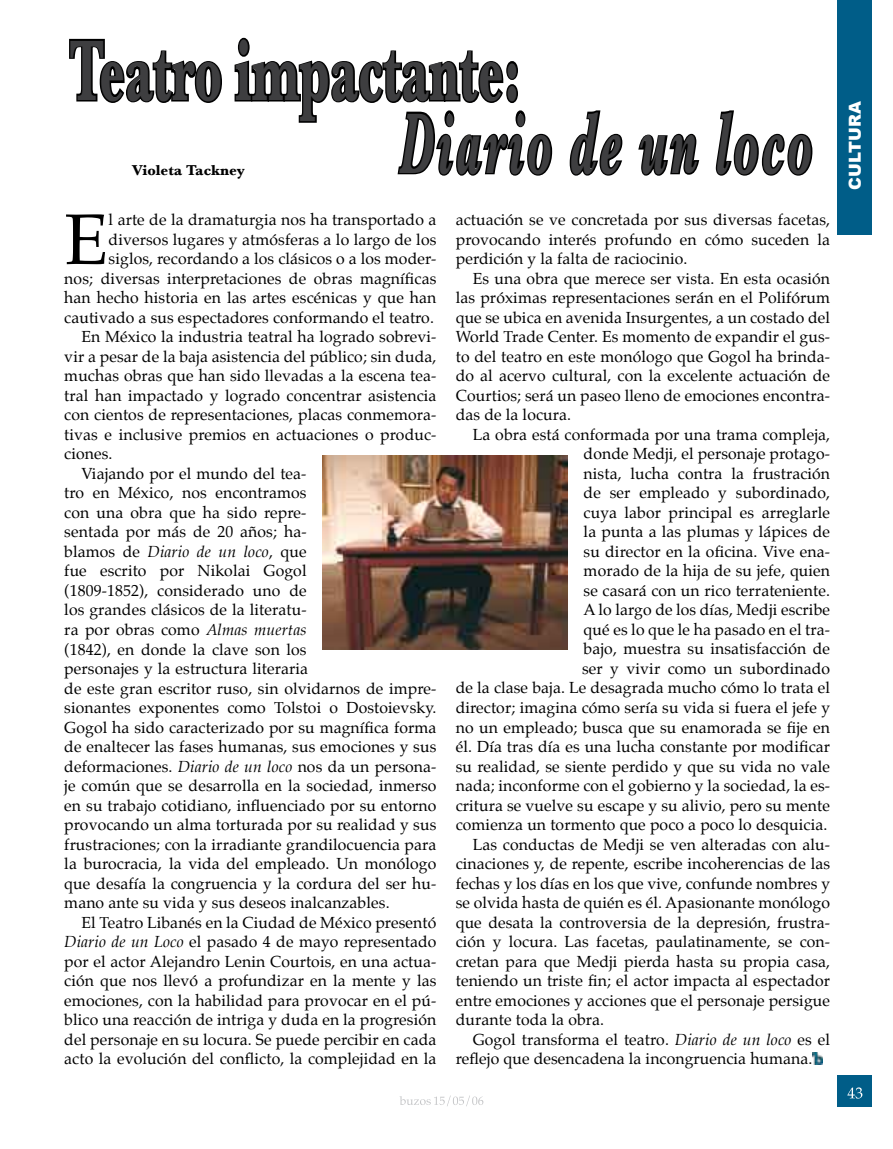
<style>
.page{position:relative;width:893px;height:1149px;background:#fff}
.page>*{position:absolute;margin:0;border:0;box-sizing:border-box;transform-origin:0 0}
.t1{font:700 90px "Baskerville";letter-spacing:.005em;color:#3e3e40;scale:.55 1}
.t2{font:italic 700 90px "Baskerville";letter-spacing:.075em;color:#3e3e40;scale:.5 1}
.t3{font:71.7px "Palatino";color:#000}
.t4{font:900 16.5px "Arial";color:#fff}
.t5{font:15.75px/19.5px "Palatino";letter-spacing:.01em;color:#000;text-align:justify}
.t6{font:italic 15.75px "Palatino";letter-spacing:.01em;color:#000}
.t7{font:700 15px "Baskerville";color:#000}
.s1{font-style:normal}
.s2{font-style:italic}
</style>
<div class="page">
<div style="left:838px;top:0;width:34px;height:234px;background:#005d88"></div>
<div style="left:838px;top:1074px;width:34px;height:31px;background:#005d88"></div>
<svg style="left:847px;top:1087px;width:15px;height:11px"></svg>
<svg style="left:399px;top:1095px;width:84px;height:10px"></svg>
<svg style="left:69px;top:38px;width:153px;height:65px"></svg>
<svg style="left:812px;top:1052px;width:11px;height:11px"></svg>
<img style="left:323px;top:455px;width:244px;height:194px">
<svg style="left:234px;top:37px;width:319px;height:139px"></svg>
<svg style="left:569px;top:110px;width:54px;height:66px"></svg>
<svg style="left:638px;top:133px;width:62px;height:43px"></svg>
<svg style="left:715px;top:110px;width:98px;height:66px"></svg>
<h1 class="t1" style="left:69px;top:18px;width:821px">Teatro impactante:</h1>
<h1 class="t2" style="left:400px;top:90px;width:826px">Diario de un loco</h1>
<p class="t7" style="left:132px;top:161px;width:114px">Violeta Tackney</p>
<h2 class="t3" style="left:64px;top:180px;width:45px">E</h2>
<p class="t5" style="left:109px;top:210px;width:329px">l arte de la dramaturgia nos ha transportado a</p>
<p class="t5" style="left:109px;top:229px;width:329px">diversos lugares y atmósferas a lo largo de los</p>
<p class="t5" style="left:109px;top:249px;width:329px">siglos, recordando a los clásicos o a los moder-</p>
<p class="t5" style="left:64px;top:268px;width:374px">nos; diversas interpretaciones de obras magníficas</p>
<p class="t5" style="left:64px;top:288px;width:374px">han hecho historia en las artes escénicas y que han</p>
<p class="t5" style="left:64px;top:307px;width:371px">cautivado a sus espectadores conformando el teatro.</p>
<p class="t5" style="left:81px;top:327px;width:357px">En México la industria teatral ha logrado sobrevi-</p>
<p class="t5" style="left:64px;top:346px;width:374px">vir a pesar de la baja asistencia del público; sin duda,</p>
<p class="t5" style="left:64px;top:366px;width:374px">muchas obras que han sido llevadas a la escena tea-</p>
<p class="t5" style="left:64px;top:385px;width:374px">tral han impactado y logrado concentrar asistencia</p>
<p class="t5" style="left:64px;top:405px;width:374px">con cientos de representaciones, placas conmemora-</p>
<p class="t5" style="left:64px;top:424px;width:374px">tivas e inclusive premios en actuaciones o produc-</p>
<p class="t5" style="left:64px;top:444px;width:50px">ciones.</p>
<p class="t5" style="left:81px;top:463px;width:227px">Viajando por el mundo del tea-</p>
<p class="t5" style="left:64px;top:483px;width:244px">tro en México, nos encontramos</p>
<p class="t5" style="left:64px;top:502px;width:244px">con una obra que ha sido repre-</p>
<p class="t5" style="left:64px;top:522px;width:244px">sentada por más de 20 años; ha-</p>
<p class="t6" style="left:64px;top:539px;width:244px"><span class="s1">blamos de</span> Diario de un loco<span class="s1">, que</span></p>
<p class="t5" style="left:64px;top:561px;width:244px">fue escrito por Nikolai Gogol</p>
<p class="t5" style="left:64px;top:580px;width:244px">(1809-1852), considerado uno de</p>
<p class="t5" style="left:64px;top:600px;width:244px">los grandes clásicos de la literatu-</p>
<p class="t5" style="left:64px;top:619px;width:244px">ra por obras como <span class="s2">Almas muertas</span></p>
<p class="t5" style="left:64px;top:639px;width:244px">(1842), en donde la clave son los</p>
<p class="t5" style="left:64px;top:658px;width:245px">personajes y la estructura literaria</p>
<p class="t5" style="left:64px;top:678px;width:373px">de este gran escritor ruso, sin olvidarnos de impre-</p>
<p class="t5" style="left:64px;top:697px;width:374px">sionantes exponentes como Tolstoi o Dostoievsky.</p>
<p class="t5" style="left:64px;top:717px;width:374px">Gogol ha sido caracterizado por su magnífica forma</p>
<p class="t5" style="left:64px;top:736px;width:374px">de enaltecer las fases humanas, sus emociones y sus</p>
<p class="t5" style="left:64px;top:756px;width:374px">deformaciones. <span class="s2">Diario de un loco</span> nos da un persona-</p>
<p class="t5" style="left:64px;top:775px;width:374px">je común que se desarrolla en la sociedad, inmerso</p>
<p class="t5" style="left:64px;top:795px;width:374px">en su trabajo cotidiano, influenciado por su entorno</p>
<p class="t5" style="left:64px;top:814px;width:373px">provocando un alma torturada por su realidad y sus</p>
<p class="t5" style="left:64px;top:834px;width:374px">frustraciones; con la irradiante grandilocuencia para</p>
<p class="t5" style="left:64px;top:853px;width:374px">la burocracia, la vida del empleado. Un monólogo</p>
<p class="t5" style="left:64px;top:873px;width:374px">que desafía la congruencia y la cordura del ser hu-</p>
<p class="t5" style="left:64px;top:892px;width:327px">mano ante su vida y sus deseos inalcanzables.</p>
<p class="t5" style="left:81px;top:912px;width:356px">El Teatro Libanés en la Ciudad de México presentó</p>
<p class="t5" style="left:64px;top:931px;width:374px"><span class="s2">Diario de un Loco</span> el pasado 4 de mayo representado</p>
<p class="t5" style="left:64px;top:951px;width:374px">por el actor Alejandro Lenin Courtois, en una actua-</p>
<p class="t5" style="left:64px;top:970px;width:374px">ción que nos llevó a profundizar en la mente y las</p>
<p class="t5" style="left:64px;top:990px;width:374px">emociones, con la habilidad para provocar en el pú-</p>
<p class="t5" style="left:64px;top:1009px;width:373px">blico una reacción de intriga y duda en la progresión</p>
<p class="t5" style="left:64px;top:1029px;width:374px">del personaje en su locura. Se puede percibir en cada</p>
<p class="t5" style="left:64px;top:1048px;width:374px">acto la evolución del conflicto, la complejidad en la</p>
<p class="t5" style="left:456px;top:210px;width:376px">actuación se ve concretada por sus diversas facetas, provocando interés profundo en cómo suceden la perdición y la falta de raciocinio.</p>
<p class="t5" style="left:456px;top:268px;width:376px;text-indent:17px">Es una obra que merece ser vista. En esta ocasión las próximas representaciones serán en el Polifórum que se ubica en avenida Insurgentes, a un costado del World Trade Center. Es momento de expandir el gus&shy;to del teatro en este monólogo que Gogol ha brinda&shy;do al acervo cultural, con la excelente actuación de Courtios; será un paseo lleno de emociones encontra&shy;das de la locura.</p>
<p class="t5" style="left:473px;top:424px;width:359px">La obra está conformada por una trama compleja,</p>
<p class="t5" style="left:584px;top:444px;width:248px">donde Medji, el personaje protago-</p>
<p class="t5" style="left:584px;top:463px;width:248px">nista, lucha contra la frustración</p>
<p class="t5" style="left:584px;top:483px;width:248px">de ser empleado y subordinado,</p>
<p class="t5" style="left:584px;top:502px;width:248px">cuya labor principal es arreglarle</p>
<p class="t5" style="left:584px;top:522px;width:248px">la punta a las plumas y lápices de</p>
<p class="t5" style="left:584px;top:541px;width:248px">su director en la oficina. Vive ena-</p>
<p class="t5" style="left:584px;top:561px;width:248px">morado de la hija de su jefe, quien</p>
<p class="t5" style="left:584px;top:580px;width:248px">se casará con un rico terrateniente.</p>
<p class="t5" style="left:584px;top:600px;width:248px">A lo largo de los días, Medji escribe</p>
<p class="t5" style="left:584px;top:619px;width:248px">qué es lo que le ha pasado en el tra-</p>
<p class="t5" style="left:584px;top:639px;width:248px">bajo, muestra su insatisfacción de</p>
<p class="t5" style="left:582px;top:658px;width:249px">ser y vivir como un subordinado</p>
<p class="t5" style="left:456px;top:678px;width:376px">de la clase baja. Le desagrada mucho cómo lo trata el</p>
<p class="t5" style="left:456px;top:697px;width:376px">director; imagina cómo sería su vida si fuera el jefe y</p>
<p class="t5" style="left:456px;top:717px;width:376px">no un empleado; busca que su enamorada se fije en</p>
<p class="t5" style="left:456px;top:736px;width:376px">él. Día tras día es una lucha constante por modificar</p>
<p class="t5" style="left:456px;top:756px;width:376px">su realidad, se siente perdido y que su vida no vale</p>
<p class="t5" style="left:456px;top:775px;width:376px">nada; inconforme con el gobierno y la sociedad, la es-</p>
<p class="t5" style="left:456px;top:795px;width:376px">critura se vuelve su escape y su alivio, pero su mente</p>
<p class="t5" style="left:456px;top:814px;width:373px">comienza un tormento que poco a poco lo desquicia.</p>
<p class="t5" style="left:473px;top:834px;width:359px">Las conductas de Medji se ven alteradas con alu-</p>
<p class="t5" style="left:456px;top:853px;width:376px">cinaciones y, de repente, escribe incoherencias de las</p>
<p class="t5" style="left:456px;top:873px;width:376px">fechas y los días en los que vive, confunde nombres y</p>
<p class="t5" style="left:456px;top:892px;width:376px">se olvida hasta de quién es él. Apasionante monólogo</p>
<p class="t5" style="left:456px;top:912px;width:376px">que desata la controversia de la depresión, frustra-</p>
<p class="t5" style="left:456px;top:931px;width:376px">ción y locura. Las facetas, paulatinamente, se con-</p>
<p class="t5" style="left:456px;top:951px;width:376px">cretan para que Medji pierda hasta su propia casa,</p>
<p class="t5" style="left:456px;top:970px;width:376px">teniendo un triste fin; el actor impacta al espectador</p>
<p class="t5" style="left:456px;top:990px;width:376px">entre emociones y acciones que el personaje persigue</p>
<p class="t5" style="left:456px;top:1009px;width:150px">durante toda la obra.</p>
<p class="t5" style="left:473px;top:1029px;width:359px">Gogol transforma el teatro. <span class="s2">Diario de un loco</span> es el</p>
<p class="t5" style="left:456px;top:1048px;width:358px">reflejo que desencadena la incongruencia humana.</p>
<p class="t4" style="left:843px;top:190px;width:90px;rotate:-90deg">CULTURA</p>
</div>
